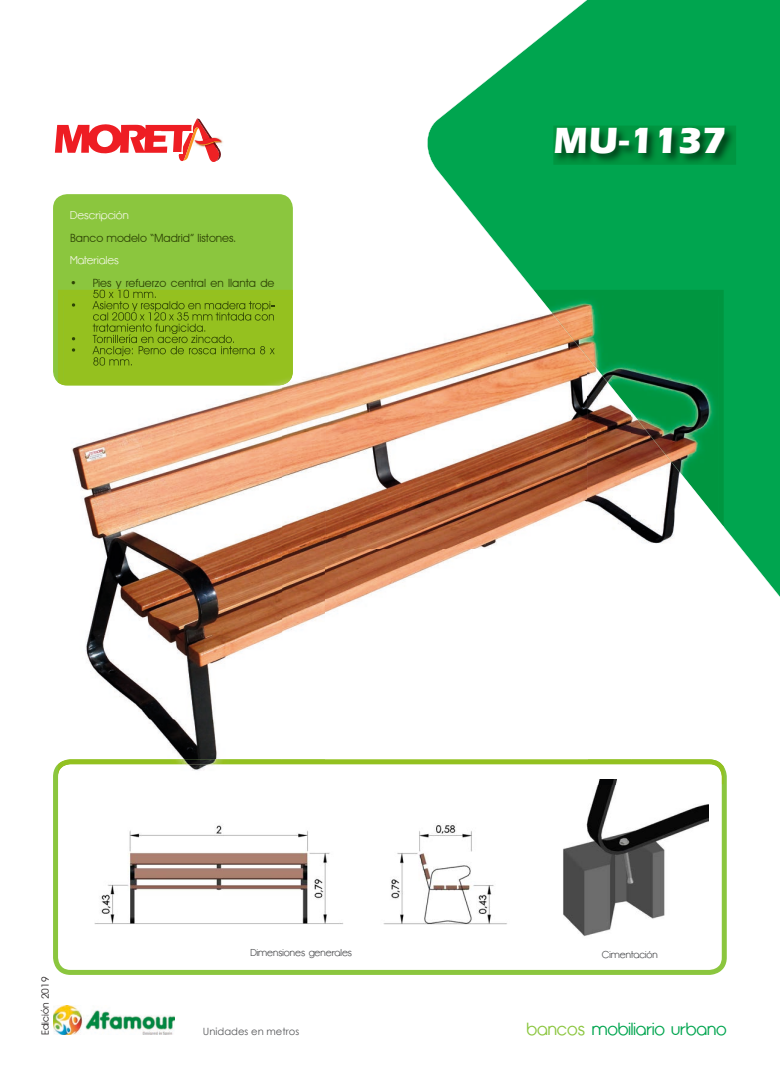
<style>
.page{position:relative;width:780px;height:1088px;background:#fff}
.page>*{position:absolute;margin:0;border:0;box-sizing:border-box;transform-origin:0 0}
.t1{font:700 37.5px "Eras ITC";color:#fff}
.t2{font:17.5px "Opificio";color:#00a54f}
.t3{font:11.38px "Avant Garde IT Cby BT";color:#2e4405}
.t4{font:11.38px "Opificio";color:#ecf3da}
.t5{font:10px "Opificio";color:#57585a}
.t6{font:10px "Century Gothic";color:#57585a}
.t7{font:10px "Avant Garde IT Cby BT";color:#231f20}
.s1{color:#8bc63e}
</style>
<div class="page">
<svg style="left:427px;top:0;width:353px;height:597px;fill:#00a54f"></svg>
<svg style="left:55px;top:118px;width:166px;height:44px"></svg>
<img style="left:53px;top:1005px;width:122px;height:30px">
<svg style="left:53px;top:764px;width:673px;height:211px"></svg>
<div style="left:53px;top:194px;width:240px;height:191px;background:#8bc63e;border-radius:14px"></div>
<img style="left:553px;top:126px;width:183px;height:39px">
<img style="left:70px;top:784px;width:638px;height:155px">
<img style="left:427px;top:290px;width:106px;height:6px">
<img style="left:718px;top:527px;width:5px;height:70px">
<div style="left:533px;top:290px;width:190px;height:237px;background:#009640"></div>
<img style="left:58px;top:761px;width:665px;height:23px">
<div style="left:58px;top:290px;width:235px;height:95px;background:#95c11f"></div>
<img style="left:93px;top:290px;width:63px;height:6px">
<img style="left:282px;top:296px;width:305px;height:336px">
<img style="left:587px;top:520px;width:44px;height:77px">
<img style="left:631px;top:520px;width:43px;height:77px">
<img style="left:64px;top:385px;width:218px;height:374px">
<img style="left:674px;top:520px;width:44px;height:77px">
<img style="left:538px;top:296px;width:180px;height:224px">
<img style="left:64px;top:768px;width:654px;height:10px">
<img style="left:64px;top:759px;width:654px;height:9px">
<div style="left:64px;top:296px;width:229px;height:89px;background:#95c11f"></div>
<img style="left:93px;top:296px;width:63px;height:2px">
<svg style="left:72px;top:303px;width:3px;height:4px"></svg>
<img style="left:92px;top:301px;width:178px;height:10px">
<img style="left:93px;top:312px;width:181px;height:9px">
<img style="left:93px;top:323px;width:112px;height:11px">
<img style="left:93px;top:334px;width:141px;height:9px">
<svg style="left:72px;top:348px;width:3px;height:4px"></svg>
<img style="left:92px;top:346px;width:183px;height:10px">
<img style="left:93px;top:357px;width:39px;height:9px">
<p class="t4" style="left:70px;top:209px;width:60px">Descripción</p>
<p class="t3" style="left:70px;top:231px;width:168px">Banco modelo “Madrid” listones.</p>
<p class="t4" style="left:70px;top:254px;width:50px">Materiales</p>
<p class="t3" style="left:70px;top:276px;width:206px">• Pies y refuerzo central en llanta de</p>
<h1 class="t1" style="left:553px;top:118px;width:175px">MU-1137</h1>
<p class="t7" style="left:39px;top:1035px;width:60px;rotate:-90deg">Edición 2019</p>
<p class="t5" style="left:250px;top:947px;width:103px">Dimensiones generales</p>
<p class="t5" style="left:602px;top:948px;width:57px">Cimentación</p>
<p class="t6" style="left:203px;top:1024px;width:98px">Unidades en metros</p>
<h2 class="t2" style="left:526px;top:1019px;width:201px"><span class="s1">bancos</span> mobiliario urbano</h2>
</div>
